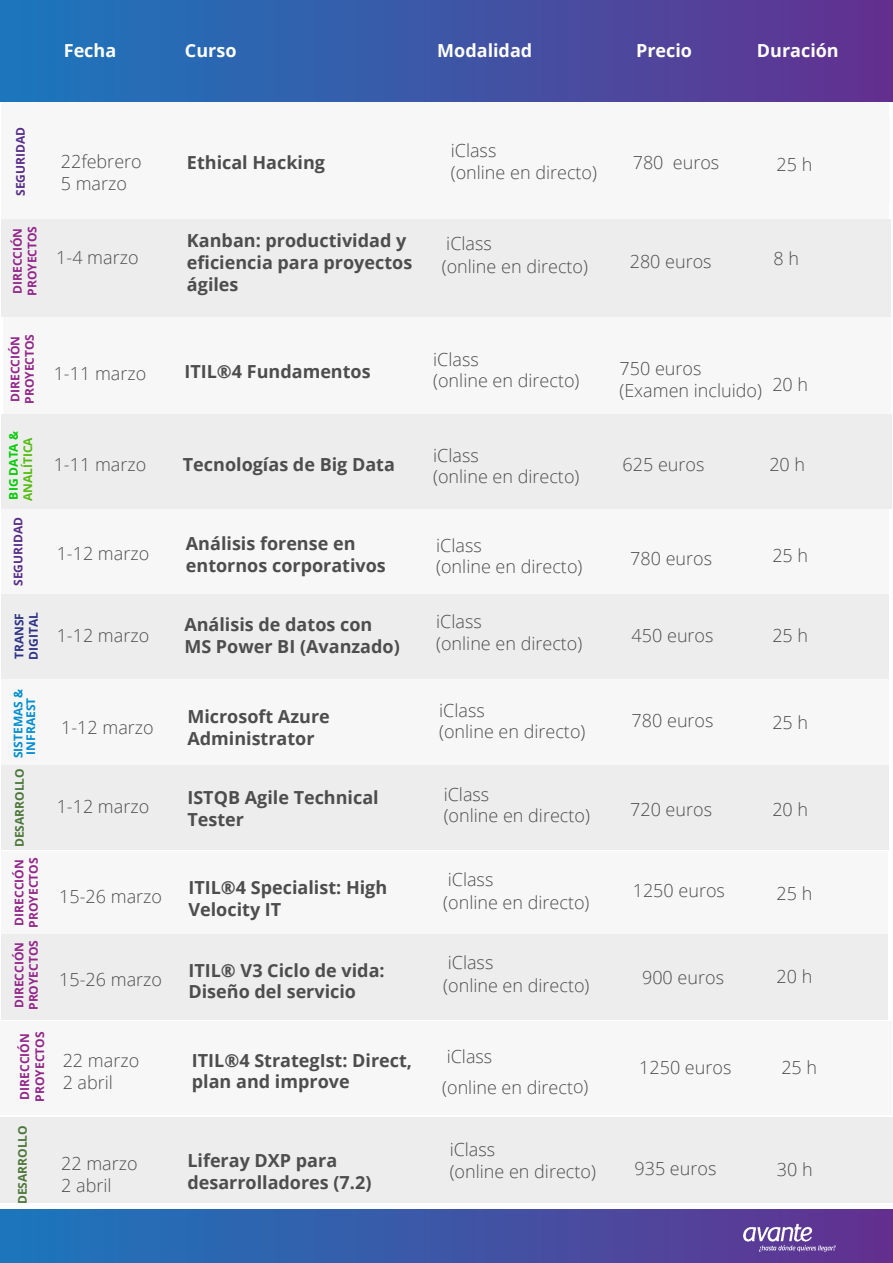
<style>
.page{position:relative;width:893px;height:1263px;background:#fff}
.page>*{position:absolute;margin:0;border:0;box-sizing:border-box;transform-origin:0 0}
.t1{font:300 18px/21.6px "Open Sans";color:#4d4d4d}
.t2{font:700 18px/21.6px "Open Sans";color:#4d4d4d}
.t3{font:700 18px "Open Sans";color:#fff}
.t4{font:700 12.45px "Open Sans";color:#93268a;scale:.96 1}
.t5{font:700 12px/14.4px "Open Sans";color:#93268a}
.t6{font:700 12px "Open Sans";color:#4c7639}
.t7{font:700 12px "Open Sans";color:#582d89}
.t8{font:700 12px/12.9px "Open Sans";color:#008ed0}
.t9{font:700 12px/14.4px "Open Sans";color:#2d3384}
.t10{font:700 12px "Open Sans";color:#53bc0f}
.t11{font:700 12px "Open Sans";color:#0c0}
</style>
<div class="page">
<div style="left:2px;top:102px;width:887px;height:117px;background:#f7f7f8"></div>
<div style="left:3px;top:317px;width:887px;height:97px;background:#f7f7f8"></div>
<div style="left:2px;top:509px;width:887px;height:85px;background:#f7f7f8"></div>
<div style="left:0;top:0;width:893px;height:101px;background:linear-gradient(to right,#1a79bd,#633190)"></div>
<div style="left:2px;top:219px;width:889px;height:97px;background:#ededee"></div>
<div style="left:2px;top:851px;width:886px;height:85px;background:#f7f7f8"></div>
<div style="left:0;top:1209px;width:893px;height:53px;background:linear-gradient(to right,#1a79bd,#63318f)"></div>
<img style="left:739px;top:1221px;width:99px;height:31px">
<div style="left:2px;top:415px;width:890px;height:94px;background:#ededee"></div>
<div style="left:2px;top:594px;width:887px;height:85px;background:#ededee"></div>
<div style="left:2px;top:764px;width:887px;height:85px;background:#ededee"></div>
<div style="left:0;top:1117px;width:893px;height:86px;background:#ededee"></div>
<div style="left:2px;top:679px;width:887px;height:85px;background:#f7f7f8"></div>
<div style="left:0;top:1021px;width:892px;height:94px;background:#f7f7f8"></div>
<div style="left:2px;top:934px;width:886px;height:85px;background:#ededee"></div>
<p class="t3" style="left:64px;top:38px;width:54px">Fecha</p>
<p class="t3" style="left:185px;top:38px;width:53px">Curso</p>
<p class="t3" style="left:437px;top:38px;width:97px">Modalidad</p>
<p class="t3" style="left:636px;top:38px;width:57px">Precio</p>
<p class="t3" style="left:757px;top:38px;width:83px">Duración</p>
<p class="t7" style="left:12px;top:196px;width:71px;rotate:-90deg">SEGURIDAD</p>
<p class="t5" style="left:24px;top:296px;width:71px;rotate:-90deg">PROYECTOS</p>
<p class="t5" style="left:10px;top:294px;width:68px;rotate:-90deg">DIRECCIÓN</p>
<p class="t1" style="left:451px;top:139px;width:148px">iClass<br>(online en directo)</p>
<p class="t1" style="left:61px;top:150px;width:82px">22febrero</p>
<p class="t1" style="left:633px;top:152px;width:88px">780 euros</p>
<p class="t1" style="left:776px;top:153px;width:37px">25 h</p>
<p class="t1" style="left:61px;top:172px;width:68px">5 marzo</p>
<p class="t2" style="left:187px;top:152px;width:140px">Ethical Hacking</p>
<p class="t1" style="left:56px;top:246px;width:84px">1-4 marzo</p>
<p class="t2" style="left:187px;top:230px;width:227px">Kanban: productividad y eficiencia para proyectos</p>
<p class="t2" style="left:187px;top:273px;width:53px">ágiles</p>
<p class="t1" style="left:442px;top:231px;width:148px;line-height:23.1px">iClass<br>(online en directo)</p>
<p class="t1" style="left:630px;top:251px;width:83px">280 euros</p>
<p class="t1" style="left:773px;top:248px;width:27px">8 h</p>
<p class="t5" style="left:8px;top:404px;width:71px;rotate:-90deg">DIRECCIÓN<br>PROYECTOS</p>
<p class="t1" style="left:54px;top:362px;width:94px">1-11 marzo</p>
<p class="t2" style="left:184px;top:360px;width:188px">ITIL®4 Fundamentos</p>
<p class="t1" style="left:433px;top:348px;width:148px">iClass<br>(online en directo)</p>
<p class="t1" style="left:619px;top:357px;width:190px">750 euros<br>(Examen incluido) 20 h</p>
<p class="t11" style="left:5px;top:499px;width:70px;rotate:-90deg">BIG DATA &amp;</p>
<p class="t10" style="left:19px;top:501px;width:65px;rotate:-90deg">ANALÍTICA</p>
<p class="t7" style="left:10px;top:586px;width:71px;rotate:-90deg">SEGURIDAD</p>
<p class="t9" style="left:12px;top:660px;width:49px;rotate:-90deg">TRANSF<br>DIGITAL</p>
<p class="t8" style="left:11px;top:758px;width:71px;rotate:-90deg">SISTEMAS &amp;<br>INFRAEST</p>
<p class="t6" style="left:11px;top:847px;width:80px;rotate:-90deg">DESARROLLO</p>
<p class="t5" style="left:12px;top:927px;width:71px;rotate:-90deg">DIRECCIÓN<br>PROYECTOS</p>
<p class="t5" style="left:12px;top:1010px;width:71px;rotate:-90deg">DIRECCIÓN<br>PROYECTOS</p>
<p class="t4" style="left:16px;top:1099px;width:70px;rotate:-90deg">DIRECCIÓN</p>
<p class="t5" style="left:32px;top:1101px;width:71px;rotate:-90deg">PROYECTOS</p>
<p class="t6" style="left:14px;top:1204px;width:80px;rotate:-90deg">DESARROLLO</p>
<p class="t1" style="left:54px;top:453px;width:94px">1-11 marzo</p>
<p class="t2" style="left:183px;top:453px;width:214px">Tecnologías de Big Data</p>
<p class="t1" style="left:433px;top:444px;width:148px">iClass<br>(online en directo)</p>
<p class="t1" style="left:622px;top:453px;width:83px">625 euros</p>
<p class="t1" style="left:769px;top:453px;width:37px">20 h</p>
<p class="t1" style="left:57px;top:542px;width:94px">1-12 marzo</p>
<p class="t2" style="left:186px;top:533px;width:201px">Análisis forense en entornos corporativos</p>
<p class="t1" style="left:436px;top:534px;width:148px">iClass<br>(online en directo)</p>
<p class="t1" style="left:630px;top:548px;width:83px">780 euros</p>
<p class="t1" style="left:772px;top:545px;width:37px">25 h</p>
<p class="t1" style="left:57px;top:624px;width:94px">1-12 marzo</p>
<p class="t2" style="left:184px;top:614px;width:217px">Análisis de datos con<br>MS Power BI (Avanzado)</p>
<p class="t1" style="left:436px;top:610px;width:148px">iClass<br>(online en directo)</p>
<p class="t1" style="left:632px;top:624px;width:83px">450 euros</p>
<p class="t1" style="left:772px;top:624px;width:37px">25 h</p>
<p class="t1" style="left:61px;top:716px;width:94px">1-12 marzo</p>
<p class="t2" style="left:187px;top:705px;width:144px">Microsoft Azure<br>Administrator</p>
<p class="t1" style="left:439px;top:699px;width:148px">iClass<br>(online en directo)</p>
<p class="t1" style="left:632px;top:710px;width:83px">780 euros</p>
<p class="t1" style="left:772px;top:711px;width:37px">25 h</p>
<p class="t1" style="left:57px;top:795px;width:94px">1-12 marzo</p>
<p class="t2" style="left:187px;top:786px;width:193px">ISTQB Agile Technical<br>Tester</p>
<p class="t1" style="left:444px;top:783px;width:148px">iClass<br>(online en directo)</p>
<p class="t1" style="left:630px;top:798px;width:83px">720 euros</p>
<p class="t1" style="left:772px;top:798px;width:37px">20 h</p>
<p class="t1" style="left:59px;top:885px;width:104px">15-26 marzo</p>
<p class="t2" style="left:188px;top:876px;width:200px">ITIL®4 Specialist: High<br>Velocity IT</p>
<p class="t1" style="left:443px;top:867px;width:148px;line-height:23.1px">iClass<br>(online en directo)</p>
<p class="t1" style="left:633px;top:879px;width:94px">1250 euros</p>
<p class="t1" style="left:776px;top:882px;width:37px">25 h</p>
<p class="t1" style="left:59px;top:968px;width:104px">15-26 marzo</p>
<p class="t2" style="left:188px;top:959px;width:198px">ITIL® V3 Ciclo de vida:<br>Diseño del servicio</p>
<p class="t1" style="left:443px;top:950px;width:148px;line-height:23.1px">iClass<br>(online en directo)</p>
<p class="t1" style="left:642px;top:966px;width:83px">900 euros</p>
<p class="t1" style="left:776px;top:965px;width:37px">20 h</p>
<p class="t1" style="left:63px;top:1049px;width:78px">22 marzo<br>2 abril</p>
<p class="t2" style="left:192px;top:1049px;width:222px">ITIL®4 StrategIst: Direct, plan and improve</p>
<p class="t1" style="left:442px;top:1041px;width:148px;line-height:30.6px">iClass<br>(online en directo)</p>
<p class="t1" style="left:639px;top:1056px;width:94px">1250 euros</p>
<p class="t1" style="left:781px;top:1056px;width:37px">25 h</p>
<p class="t1" style="left:61px;top:1152px;width:78px">22 marzo<br>2 abril</p>
<p class="t2" style="left:187px;top:1149px;width:186px">Liferay DXP para desarrolladores (7.2)</p>
<p class="t1" style="left:450px;top:1138px;width:148px">iClass<br>(online en directo)</p>
<p class="t1" style="left:634px;top:1157px;width:83px">935 euros</p>
<p class="t1" style="left:777px;top:1158px;width:37px">30 h</p>
</div>
